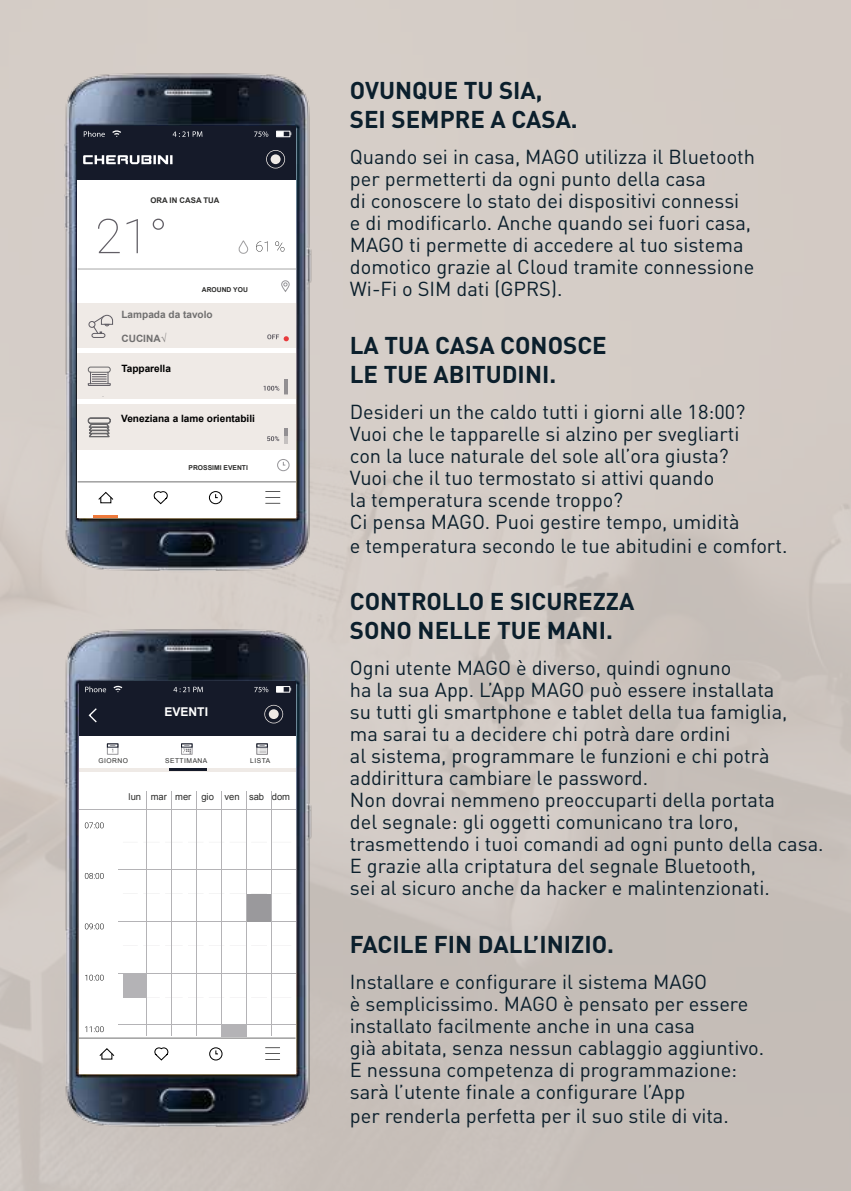
<style>
.page{position:relative;width:851px;height:1191px;background:#fff}
.page>*{position:absolute;margin:0;border:0;box-sizing:border-box;transform-origin:0 0}
.t1{font:700 24px/28.8px "DINOT";color:#0b1f2c}
.t2{font:20px/22px "DINOT";color:#0b1f2c}
.t3{font:700 12px "Arial";color:#fff}
.t4{font:700 10px "Arial";color:#000}
.t5{font:700 10px "Arial";color:#706f6f}
.t6{font:9.4px "Arial";color:#2d2d2c}
.t7{font:700 7.8px "Arial";color:#2d2d2c}
.t8{font:700 6.8px "Arial";color:#2d2d2c}
.t9{font:6.8px "Arial";letter-spacing:.075em;color:#2d2d2c}
</style>
<div class="page">
<div style="left:0;top:0;width:850px;height:1191px;background:linear-gradient(to right,#d3cbc6,#cdc4be)"></div>
<img style="left:53px;top:49px;width:270px;height:545px">
<img style="left:53px;top:605px;width:270px;height:545px">
<div style="left:79px;top:681px;width:216px;height:393px;background:#fff"></div>
<div style="left:79px;top:681px;width:216px;height:54px;background:#151a29"></div>
<svg style="left:88px;top:708px;width:9px;height:15px"></svg>
<svg style="left:85px;top:686px;width:21px;height:6px"></svg>
<svg style="left:173px;top:686px;width:30px;height:6px"></svg>
<svg style="left:254px;top:687px;width:14px;height:5px"></svg>
<div style="left:276px;top:686px;width:14px;height:6px;border:1px solid #fff"></div>
<div style="left:276px;top:686px;width:7px;height:6px;background:#fff"></div>
<svg style="left:113px;top:685px;width:9px;height:7px"></svg>
<hr style="left:79px;top:768px;width:216px;height:4px;background:#efeae6">
<hr style="left:79px;top:1038px;width:216px;height:1px;background:#000">
<svg style="left:154px;top:1047px;width:14px;height:13px"></svg>
<svg style="left:99px;top:1048px;width:16px;height:8px"></svg>
<div style="left:209px;top:1047px;width:13px;height:13px;border:1px solid #000;border-radius:50%"></div>
<svg style="left:265px;top:1047px;width:15px;height:13px"></svg>
<div style="left:107px;top:743px;width:11px;height:11px;border:1px solid #99989c"></div>
<div style="left:256px;top:743px;width:11px;height:11px;border:1px solid #838185"></div>
<svg style="left:107px;top:743px;width:11px;height:9px"></svg>
<svg style="left:181px;top:743px;width:12px;height:11px"></svg>
<svg style="left:256px;top:743px;width:12px;height:10px"></svg>
<hr style="left:169px;top:768px;width:38px;height:3px;background:#151a29">
<hr style="left:79px;top:809px;width:216px;height:1px;background:#b4b3b6">
<svg style="left:85px;top:822px;width:19px;height:6px"></svg>
<svg style="left:85px;top:873px;width:19px;height:6px"></svg>
<svg style="left:85px;top:923px;width:19px;height:6px"></svg>
<svg style="left:85px;top:974px;width:19px;height:6px"></svg>
<svg style="left:85px;top:1026px;width:19px;height:6px"></svg>
<hr style="left:119px;top:869px;width:176px;height:1px;background:#b4b3b6">
<hr style="left:119px;top:921px;width:176px;height:1px;background:#b4b3b6">
<svg style="left:209px;top:893px;width:15px;height:1px"></svg>
<svg style="left:230px;top:893px;width:61px;height:1px"></svg>
<svg style="left:123px;top:893px;width:80px;height:1px"></svg>
<hr style="left:119px;top:973px;width:176px;height:1px;background:#b4b3b6">
<svg style="left:209px;top:945px;width:15px;height:1px"></svg>
<svg style="left:230px;top:945px;width:61px;height:1px"></svg>
<svg style="left:123px;top:945px;width:80px;height:1px"></svg>
<hr style="left:119px;top:1024px;width:176px;height:1px;background:#b4b3b6">
<svg style="left:209px;top:997px;width:15px;height:1px"></svg>
<svg style="left:230px;top:997px;width:61px;height:1px"></svg>
<svg style="left:123px;top:997px;width:80px;height:1px"></svg>
<div style="left:123px;top:973px;width:24px;height:24px;background:#b4b3b6"></div>
<div style="left:221px;top:1025px;width:26px;height:11px;background:#b4b3b6"></div>
<div style="left:247px;top:894px;width:24px;height:27px;background:#9a999c"></div>
<hr style="left:246px;top:791px;width:1px;height:245px;background:#b4b3b6">
<hr style="left:271px;top:791px;width:1px;height:245px;background:#b4b3b6">
<hr style="left:221px;top:791px;width:1px;height:245px;background:#b4b3b6">
<hr style="left:147px;top:791px;width:1px;height:245px;background:#b4b3b6">
<hr style="left:171px;top:791px;width:1px;height:245px;background:#b4b3b6">
<hr style="left:196px;top:791px;width:1px;height:245px;background:#b4b3b6">
<svg style="left:264px;top:705px;width:19px;height:18px"></svg>
<div style="left:265px;top:705px;width:17px;height:17px;background:#151a29;border-radius:50%"></div>
<div style="left:269px;top:709px;width:10px;height:10px;background:#efeae6;border-radius:50%"></div>
<div style="left:78px;top:127px;width:218px;height:391px;background:#fff"></div>
<div style="left:78px;top:304px;width:218px;height:44px;background:#efeae6"></div>
<svg style="left:98px;top:219px;width:22px;height:34px"></svg>
<svg style="left:126px;top:219px;width:12px;height:34px"></svg>
<svg style="left:153px;top:219px;width:11px;height:11px"></svg>
<svg style="left:256px;top:241px;width:12px;height:11px"></svg>
<svg style="left:275px;top:241px;width:9px;height:11px"></svg>
<svg style="left:267px;top:334px;width:22px;height:7px"></svg>
<div style="left:92px;top:333px;width:13px;height:5px;border:1px solid #615e65;border-radius:2px"></div>
<svg style="left:89px;top:315px;width:24px;height:19px"></svg>
<div style="left:78px;top:353px;width:218px;height:46px;background:#efeae6"></div>
<svg style="left:263px;top:386px;width:16px;height:5px"></svg>
<div style="left:78px;top:404px;width:218px;height:46px;background:#efeae6"></div>
<hr style="left:78px;top:269px;width:218px;height:1px;background:#000">
<hr style="left:284px;top:379px;width:4px;height:15px;background:#928f92">
<hr style="left:284px;top:428px;width:4px;height:15px;background:#c4c0bf">
<svg style="left:267px;top:428px;width:21px;height:13px"></svg>
<div style="left:78px;top:127px;width:218px;height:53px;background:#151a29"></div>
<svg style="left:83px;top:155px;width:89px;height:9px"></svg>
<hr style="left:78px;top:482px;width:218px;height:1px;background:#000">
<svg style="left:153px;top:491px;width:15px;height:13px"></svg>
<svg style="left:98px;top:491px;width:16px;height:9px"></svg>
<div style="left:209px;top:491px;width:13px;height:13px;border:1px solid #000;border-radius:50%"></div>
<svg style="left:84px;top:131px;width:21px;height:6px"></svg>
<svg style="left:173px;top:131px;width:29px;height:6px"></svg>
<svg style="left:254px;top:131px;width:14px;height:6px"></svg>
<div style="left:276px;top:131px;width:14px;height:6px;border:1px solid #fff"></div>
<div style="left:276px;top:131px;width:8px;height:6px;background:#fff"></div>
<svg style="left:112px;top:130px;width:9px;height:7px"></svg>
<div style="left:88px;top:367px;width:22px;height:5px;border:1px solid #69686a;border-radius:2px"></div>
<svg style="left:88px;top:372px;width:23px;height:14px"></svg>
<svg style="left:238px;top:240px;width:10px;height:14px"></svg>
<hr style="left:93px;top:515px;width:25px;height:3px;background:#ef7a3b">
<div style="left:281px;top:280px;width:8px;height:12px;border:1px solid #97969a;border-radius:4px"></div>
<svg style="left:283px;top:282px;width:4px;height:4px"></svg>
<div style="left:277px;top:459px;width:12px;height:12px;border:1px solid #97969a;border-radius:50%"></div>
<svg style="left:282px;top:461px;width:4px;height:5px"></svg>
<svg style="left:265px;top:491px;width:15px;height:13px"></svg>
<svg style="left:266px;top:150px;width:19px;height:18px"></svg>
<svg style="left:267px;top:151px;width:17px;height:17px"></svg>
<div style="left:270px;top:154px;width:10px;height:10px;background:#efeae6;border-radius:50%"></div>
<div style="left:88px;top:418px;width:22px;height:5px;border:1px solid #69686a;border-radius:3px"></div>
<svg style="left:89px;top:423px;width:21px;height:14px"></svg>
<p class="t7" style="left:150px;top:195px;width:71px">ORA IN CASA TUA</p>
<p class="t8" style="left:202px;top:285px;width:48px">AROUND YOU</p>
<p class="t5" style="left:121px;top:308px;width:93px">Lampada da tavolo</p>
<p class="t5" style="left:121px;top:332px;width:46px">CUCINA√</p>
<p class="t4" style="left:121px;top:362px;width:51px">Tapparella</p>
<p class="t4" style="left:121px;top:412px;width:135px">Veneziana a lame orientabili</p>
<p class="t8" style="left:188px;top:463px;width:61px">PROSSIMI EVENTI</p>
<p class="t3" style="left:164px;top:703px;width:45px">EVENTI</p>
<p class="t9" style="left:98px;top:756px;width:31px">GIORNO</p>
<p class="t9" style="left:165px;top:756px;width:44px">SETTIMANA</p>
<p class="t9" style="left:250px;top:756px;width:22px">LISTA</p>
<p class="t6" style="left:129px;top:790px;width:163px">lun mar mer gio ven sab dom</p>
<p class="t1" style="left:350px;top:74px;width:229px">OVUNQUE TU SIA,<br>SEI SEMPRE A CASA.</p>
<p class="t2" style="left:350px;top:144px;width:407px">Quando sei in casa, MAGO utilizza il Bluetooth per permetterti da ogni punto della casa<br>di conoscere lo stato dei dispositivi connessi<br>e di modificarlo. Anche quando sei fuori casa, MAGO ti permette di accedere al tuo sistema domotico grazie al Cloud tramite connessione Wi-Fi o SIM dati (GPRS).</p>
<p class="t1" style="left:350px;top:328px;width:258px">LA TUA CASA CONOSCE<br>LE TUE ABITUDINI.</p>
<p class="t2" style="left:350px;top:399px;width:397px">Desideri un the caldo tutti i giorni alle 18:00?<br>Vuoi che le tapparelle si alzino per svegliarti con la luce naturale del sole all’ora giusta?<br>Vuoi che il tuo termostato si attivi quando<br>la temperatura scende troppo?<br>Ci pensa MAGO. Puoi gestire tempo, umidità</p>
<p class="t2" style="left:350px;top:533px;width:439px">e temperatura secondo le tue abitudini e comfort.</p>
<p class="t1" style="left:350px;top:585px;width:286px">CONTROLLO E SICUREZZA<br>SONO NELLE TUE MANI.</p>
<p class="t2" style="left:350px;top:655px;width:475px">Ogni utente MAGO è diverso, quindi ognuno<br>ha la sua App. L’App MAGO può essere installata<br>su tutti gli smartphone e tablet della tua famiglia,<br>ma sarai tu a decidere chi potrà dare ordini<br>al sistema, programmare le funzioni e chi potrà addirittura cambiare le password.<br>Non dovrai nemmeno preoccuparti della portata<br>del segnale: gli oggetti comunicano tra loro, trasmettendo i tuoi comandi ad ogni punto della casa.<br>E grazie alla criptatura del segnale Bluetooth,<br>sei al sicuro anche da hacker e malintenzionati.</p>
<p class="t1" style="left:350px;top:927px;width:265px">FACILE FIN DALL’INIZIO.</p>
<p class="t2" style="left:350px;top:969px;width:416px">Installare e configurare il sistema MAGO<br>è semplicissimo. MAGO è pensato per essere installato facilmente anche in una casa<br>già abitata, senza nessun cablaggio aggiuntivo.<br>E nessuna competenza di programmazione: sarà l’utente finale a configurare l’App</p>
<p class="t2" style="left:350px;top:1103px;width:380px">per renderla perfetta per il suo stile di vita.</p>
</div>
